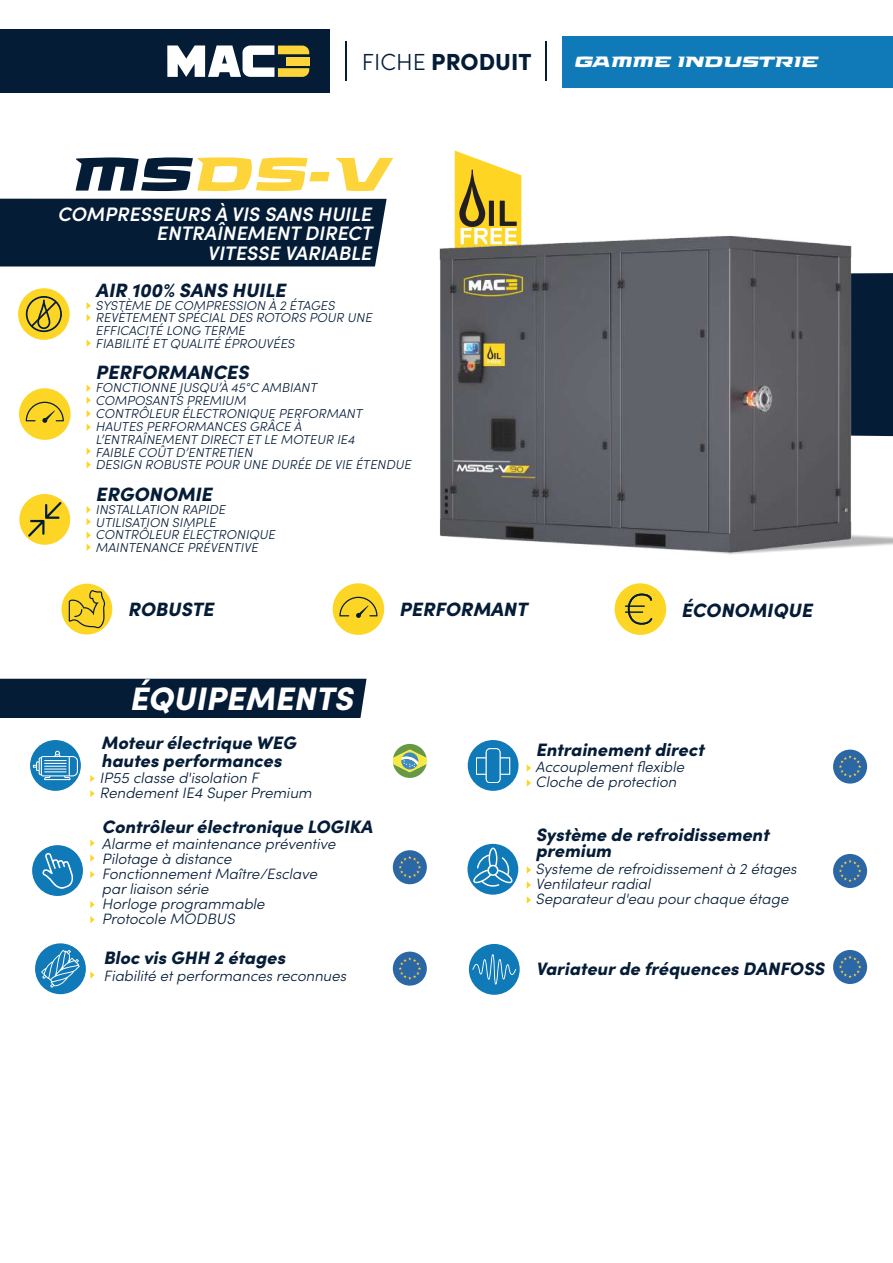
<style>
.page{position:relative;width:893px;height:1263px;background:#fff}
.page>*{position:absolute;margin:0;border:0;box-sizing:border-box;transform-origin:0 0}
.t1{font:54.45px "Aviano Future Heavy Fast";color:#fdd439}
.t2{font:italic 900 32.55px "Sofia Pro";color:#fff}
.t3{font:900 23.25px "Sofia Pro";color:#051c37}
.t4{font:italic 600 19.5px/19.5px "Sofia Pro";color:#fff;text-align:right}
.t5{font:italic 900 19.35px "Sofia Pro";color:#051c37}
.t6{font:italic 900 18px/18px "Sofia Pro";color:#051c37}
.t7{font:17.25px "Aviano Future Heavy Fast";color:#fff}
.t8{font:italic 300 15px/15px "Sofia Pro";color:#051c37}
.t9{font:italic 300 12.9px/12.9px "Sofia Pro";color:#051c37}
.s1{font-weight:300}
.s2{color:#051c37}
</style>
<div class="page">
<div style="left:0;top:29px;width:329px;height:64px;background:#051c37"></div>
<div style="left:861px;top:273px;width:32px;height:163px;background:#051c37"></div>
<div style="left:563px;top:36px;width:330px;height:51px;background:#1079b7"></div>
<div style="left:0;top:198px;width:387px;height:68px;background:#051c37"></div>
<hr style="left:346px;top:41px;width:1px;height:40px;background:#051c37">
<hr style="left:545px;top:41px;width:1px;height:40px;background:#051c37">
<svg style="left:167px;top:45px;width:142px;height:32px"></svg>
<div style="left:0;top:679px;width:367px;height:39px;background:#051c37"></div>
<div style="left:30px;top:740px;width:51px;height:51px;background:#1079b7;border-radius:50%"></div>
<svg style="left:33px;top:751px;width:45px;height:29px"></svg>
<div style="left:32px;top:845px;width:51px;height:51px;background:#1079b7;border-radius:50%"></div>
<svg style="left:42px;top:853px;width:31px;height:36px"></svg>
<div style="left:35px;top:943px;width:51px;height:51px;background:#1079b7;border-radius:50%"></div>
<svg style="left:41px;top:950px;width:39px;height:38px"></svg>
<svg style="left:87px;top:302px;width:4px;height:19px"></svg>
<svg style="left:87px;top:340px;width:4px;height:7px"></svg>
<svg style="left:87px;top:385px;width:4px;height:19px"></svg>
<svg style="left:87px;top:410px;width:4px;height:7px"></svg>
<svg style="left:87px;top:424px;width:4px;height:7px"></svg>
<svg style="left:87px;top:448px;width:4px;height:7px"></svg>
<svg style="left:87px;top:461px;width:4px;height:7px"></svg>
<div style="left:19px;top:388px;width:52px;height:52px;background:#fdd524;border-radius:50%"></div>
<svg style="left:26px;top:402px;width:38px;height:21px"></svg>
<div style="left:333px;top:583px;width:51px;height:52px;background:#fdd524;border-radius:50%"></div>
<svg style="left:339px;top:597px;width:38px;height:21px"></svg>
<div style="left:19px;top:494px;width:51px;height:51px;background:#fdd524;border-radius:50%"></div>
<svg style="left:28px;top:502px;width:34px;height:35px"></svg>
<svg style="left:87px;top:506px;width:4px;height:19px"></svg>
<svg style="left:87px;top:532px;width:4px;height:19px"></svg>
<div style="left:393px;top:951px;width:34px;height:35px;background:#2a67a4;border-radius:50%"></div>
<svg style="left:398px;top:957px;width:23px;height:23px"></svg>
<div style="left:393px;top:850px;width:34px;height:34px;background:#2a67a4;border-radius:50%"></div>
<svg style="left:398px;top:856px;width:23px;height:22px"></svg>
<div style="left:833px;top:854px;width:34px;height:34px;background:#2a67a4;border-radius:50%"></div>
<svg style="left:839px;top:859px;width:22px;height:23px"></svg>
<div style="left:833px;top:950px;width:34px;height:34px;background:#2a67a4;border-radius:50%"></div>
<svg style="left:839px;top:955px;width:22px;height:23px"></svg>
<div style="left:833px;top:749px;width:34px;height:35px;background:#2a67a4;border-radius:50%"></div>
<svg style="left:839px;top:755px;width:22px;height:23px"></svg>
<div style="left:62px;top:584px;width:50px;height:50px;background:#fdd524;border-radius:50%"></div>
<svg style="left:69px;top:590px;width:37px;height:38px"></svg>
<div style="left:615px;top:583px;width:51px;height:52px;background:#fdd524;border-radius:50%"></div>
<svg style="left:625px;top:594px;width:27px;height:31px"></svg>
<div style="left:467px;top:844px;width:51px;height:51px;background:#1079b7;border-radius:50%"></div>
<svg style="left:473px;top:847px;width:40px;height:40px"></svg>
<div style="left:468px;top:740px;width:50px;height:51px;background:#1079b7;border-radius:50%"></div>
<svg style="left:476px;top:748px;width:34px;height:35px"></svg>
<div style="left:18px;top:288px;width:52px;height:52px;background:#fdd524;border-radius:50%"></div>
<svg style="left:26px;top:296px;width:36px;height:36px"></svg>
<svg style="left:393px;top:744px;width:34px;height:34px"></svg>
<div style="left:469px;top:944px;width:51px;height:51px;background:#1079b7;border-radius:50%"></div>
<svg style="left:472px;top:954px;width:44px;height:30px"></svg>
<svg style="left:90px;top:775px;width:5px;height:7px"></svg>
<svg style="left:90px;top:790px;width:5px;height:7px"></svg>
<svg style="left:90px;top:839px;width:5px;height:8px"></svg>
<svg style="left:90px;top:854px;width:5px;height:8px"></svg>
<svg style="left:90px;top:871px;width:5px;height:7px"></svg>
<svg style="left:90px;top:901px;width:5px;height:7px"></svg>
<svg style="left:90px;top:916px;width:5px;height:7px"></svg>
<svg style="left:527px;top:881px;width:4px;height:8px"></svg>
<svg style="left:527px;top:866px;width:4px;height:8px"></svg>
<svg style="left:527px;top:779px;width:4px;height:8px"></svg>
<svg style="left:527px;top:764px;width:4px;height:8px"></svg>
<svg style="left:527px;top:896px;width:4px;height:8px"></svg>
<svg style="left:90px;top:971px;width:5px;height:8px"></svg>
<svg style="left:454px;top:150px;width:68px;height:81px"></svg>
<img style="left:439px;top:231px;width:422px;height:324px">
<h3 class="t3" style="left:362px;top:44px;width:171px"><span class="s1">FICHE</span> PRODUIT</h3>
<h1 class="t1" style="left:68px;top:147px;width:320px"><span class="s2">MS</span>DS-V</h1>
<h3 class="t4" style="left:57px;top:203px;width:316px">COMPRESSEURS À VIS SANS HUILE<br>ENTRAÎNEMENT DIRECT<br>VITESSE VARIABLE</h3>
<h3 class="t5" style="left:96px;top:275px;width:192px">AIR 100% SANS HUILE</h3>
<p class="t9" style="left:96px;top:298px;width:278px">SYSTÈME DE COMPRESSION À 2 ÉTAGES<br>REVÈTEMENT SPÉCIAL DES ROTORS POUR UNE<br>EFFICACITÉ LONG TERME<br>FIABILITÉ ET QUALITÉ ÉPROUVÉES</p>
<h3 class="t5" style="left:96px;top:357px;width:155px">PERFORMANCES</h3>
<p class="t9" style="left:96px;top:380px;width:317px">FONCTIONNE JUSQU’À 45°C AMBIANT<br>COMPOSANTS PREMIUM<br>CONTRÔLEUR ÉLECTRONIQUE PERFORMANT<br>HAUTES PERFORMANCES GRÂCE À<br>L’ENTRAÎNEMENT DIRECT ET LE MOTEUR IE4<br>FAIBLE COÛT D’ENTRETIEN<br>DESIGN ROBUSTE POUR UNE DURÉE DE VIE ÉTENDUE</p>
<h3 class="t5" style="left:96px;top:479px;width:118px">ERGONOMIE</h3>
<p class="t9" style="left:96px;top:502px;width:181px">INSTALLATION RAPIDE<br>UTILISATION SIMPLE<br>CONTRÔLEUR ÉLECTRONIQUE<br>MAINTENANCE PRÉVENTIVE</p>
<h3 class="t7" style="left:573px;top:53px;width:245px">GAMME INDUSTRIE</h3>
<h3 class="t5" style="left:128px;top:594px;width:87px">ROBUSTE</h3>
<h3 class="t5" style="left:681px;top:595px;width:132px">ÉCONOMIQUE</h3>
<h3 class="t5" style="left:399px;top:594px;width:129px">PERFORMANT</h3>
<h2 class="t2" style="left:129px;top:673px;width:225px">ÉQUIPEMENTS</h2>
<h3 class="t6" style="left:101px;top:732px;width:196px">Moteur électrique WEG hautes performances</h3>
<p class="t8" style="left:99px;top:770px;width:214px">IP55 classe d'isolation F<br>Rendement IE4 Super Premium</p>
<h3 class="t6" style="left:102px;top:816px;width:272px">Contrôleur électronique LOGIKA</h3>
<p class="t8" style="left:102px;top:835px;width:235px">Alarme et maintenance préventive<br>Pilotage à distance<br>Fonctionnement Maître/Esclave par liaison série<br>Horloge programmable<br>Protocole MODBUS</p>
<h3 class="t6" style="left:103px;top:946px;width:183px">Bloc vis GHH 2 étages</h3>
<p class="t8" style="left:103px;top:967px;width:244px">Fiabilité et performances reconnues</p>
<h3 class="t6" style="left:536px;top:739px;width:170px">Entrainement direct</h3>
<p class="t8" style="left:536px;top:758px;width:150px">Accouplement flexible<br>Cloche de protection</p>
<h3 class="t6" style="left:536px;top:825px;width:235px;line-height:16.5px">Système de refroidissement premium</h3>
<p class="t8" style="left:536px;top:861px;width:263px">Systeme de refroidissement à 2 étages<br>Ventilateur radial<br>Separateur d'eau pour chaque étage</p>
<h3 class="t6" style="left:536px;top:958px;width:290px">Variateur de fréquences DANFOSS</h3>
</div>
